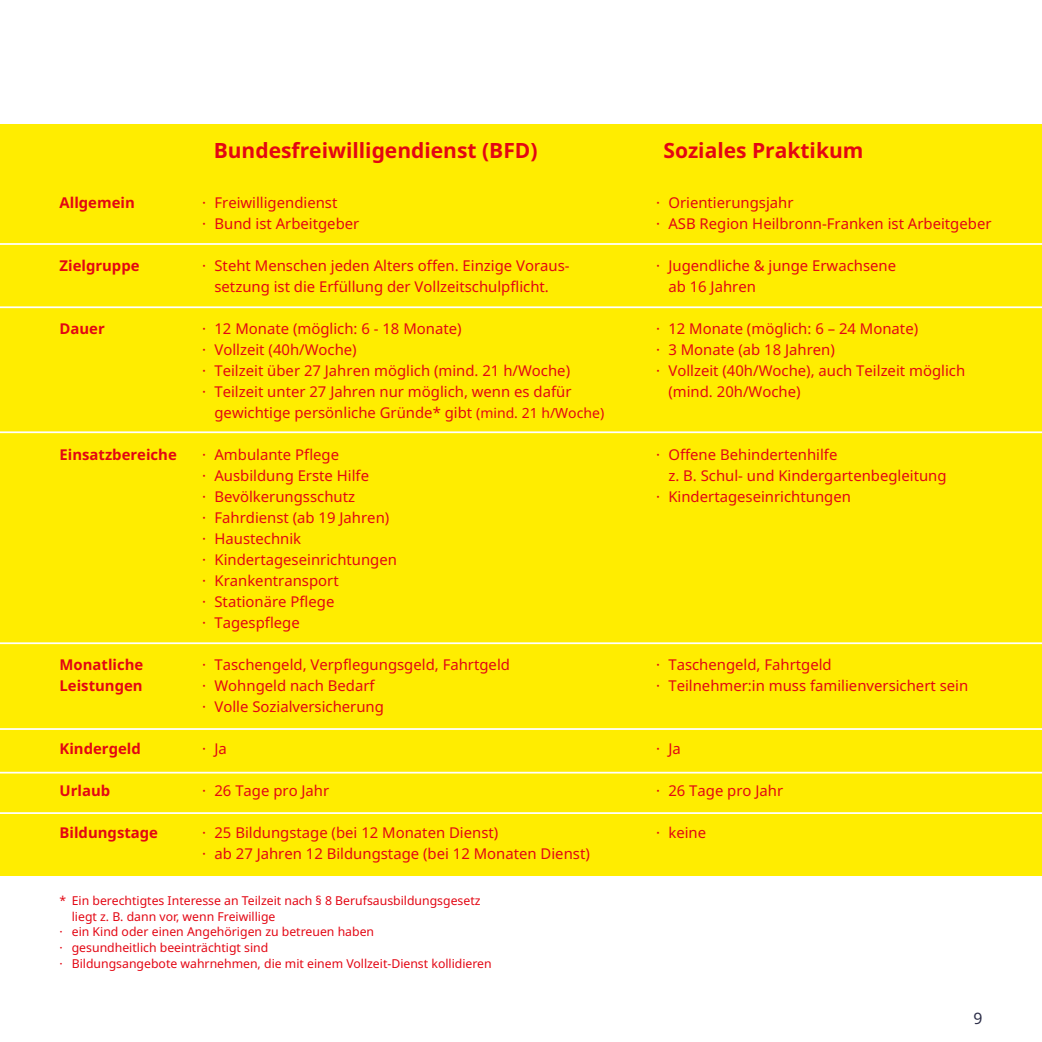
<style>
.page{position:relative;width:1042px;height:1042px;background:#fff}
.page>*{position:absolute;margin:0;border:0;box-sizing:border-box;transform-origin:0 0}
.t1{font:700 21px "Noto Sans";color:#e30613}
.t2{font:15.75px "Noto Sans";color:#2c2d48}
.t3{font:14.88px/21px "Noto Sans";color:#e30613}
.t4{font:700 14.88px/21px "Noto Sans";color:#e30613}
.t5{font:12.25px "Noto Sans";color:#e30613}
.s1{font-size:14px}
</style>
<div class="page">
<div style="left:0;top:124px;width:1042px;height:752px;background:#ffed00"></div>
<hr style="left:0;top:243px;width:1042px;height:2px;background:#fff">
<hr style="left:0;top:306px;width:1042px;height:2px;background:#fff">
<hr style="left:0;top:431px;width:1042px;height:2px;background:#fff">
<hr style="left:0;top:642px;width:1042px;height:2px;background:#fff">
<hr style="left:0;top:728px;width:1042px;height:2px;background:#fff">
<hr style="left:0;top:772px;width:1042px;height:1px;background:#fff">
<hr style="left:0;top:812px;width:1042px;height:2px;background:#fff">
<p class="t4" style="left:60px;top:192px;width:77px">Allgemein</p>
<p class="t4" style="left:60px;top:255px;width:82px">Zielgruppe</p>
<p class="t4" style="left:60px;top:318px;width:47px">Dauer</p>
<p class="t4" style="left:60px;top:444px;width:119px">Einsatzbereiche</p>
<p class="t4" style="left:60px;top:654px;width:85px">Monatliche<br>Leistungen</p>
<p class="t4" style="left:60px;top:738px;width:83px">Kindergeld</p>
<p class="t4" style="left:60px;top:781px;width:52px">Urlaub</p>
<p class="t4" style="left:60px;top:823px;width:100px">Bildungstage</p>
<h1 class="t1" style="left:214px;top:139px;width:325px">Bundesfreiwilligendienst (BFD)</h1>
<h1 class="t1" style="left:663px;top:139px;width:202px">Soziales Praktikum</h1>
<p class="t3" style="left:202px;top:193px;width:159px">· Freiwilligendienst<br>· Bund ist Arbeitgeber</p>
<p class="t3" style="left:202px;top:256px;width:369px;text-align:center">· Steht Menschen jeden Alters offen. Einzige Voraus&shy;setzung ist die Erfüllung der Vollzeitschulpflicht.</p>
<p class="t3" style="left:202px;top:319px;width:261px">· 12 Monate (möglich: 6 - 18 Monate)</p>
<p class="t3" style="left:202px;top:340px;width:156px">· Vollzeit (40h/Woche)</p>
<p class="t3" style="left:202px;top:361px;width:369px">· Teilzeit über 27 Jahren möglich (mind. 21 h/Woche)</p>
<p class="t3" style="left:202px;top:382px;width:371px">· Teilzeit unter 27 Jahren nur möglich, wenn es dafür</p>
<p class="t3" style="left:214px;top:403px;width:391px">gewichtige persönliche Gründe* gibt <span class="s1">(mind. 21 h/Woche)</span></p>
<p class="t3" style="left:202px;top:444px;width:196px">· Ambulante Pflege<br>· Ausbildung Erste Hilfe<br>· Bevölkerungsschutz<br>· Fahrdienst (ab 19 Jahren) · Haustechnik<br>· Kindertageseinrichtungen · Krankentransport<br>· Stationäre Pflege<br>· Tagespflege</p>
<p class="t3" style="left:202px;top:655px;width:309px">· Taschengeld, Verpflegungsgeld, Fahrtgeld · Wohngeld nach Bedarf<br>· Volle Sozialversicherung</p>
<p class="t3" style="left:202px;top:739px;width:26px">· Ja</p>
<p class="t3" style="left:202px;top:781px;width:129px">· 26 Tage pro Jahr</p>
<p class="t3" style="left:202px;top:823px;width:389px">· 25 Bildungstage (bei 12 Monaten Dienst)<br>· ab 27 Jahren 12 Bildungstage (bei 12 Monaten Dienst)</p>
<p class="t3" style="left:656px;top:193px;width:337px">· Orientierungsjahr<br>· ASB Region Heilbronn-Franken ist Arbeitgeber</p>
<p class="t3" style="left:668px;top:256px;width:229px;text-indent:-12px">· Jugendliche &amp; junge Erwachsene ab 16 Jahren</p>
<p class="t3" style="left:656px;top:319px;width:264px">· 12 Monate (möglich: 6 – 24 Monate)</p>
<p class="t3" style="left:656px;top:340px;width:180px">· 3 Monate (ab 18 Jahren)</p>
<p class="t3" style="left:656px;top:361px;width:310px">· Vollzeit (40h/Woche), auch Teilzeit möglich</p>
<p class="t3" style="left:668px;top:382px;width:134px">(mind. 20h/Woche)</p>
<p class="t3" style="left:656px;top:445px;width:183px">· Offene Behindertenhilfe</p>
<p class="t3" style="left:668px;top:466px;width:280px">z. B. Schul- und Kindergartenbegleitung</p>
<p class="t3" style="left:656px;top:487px;width:196px">· Kindertageseinrichtungen</p>
<p class="t3" style="left:656px;top:655px;width:314px">· Taschengeld, Fahrtgeld<br>· Teilnehmer:in muss familienversichert sein</p>
<p class="t3" style="left:656px;top:739px;width:26px">· Ja</p>
<p class="t3" style="left:656px;top:781px;width:129px">· 26 Tage pro Jahr</p>
<p class="t3" style="left:656px;top:823px;width:52px">· keine</p>
<p class="t5" style="left:60px;top:893px;width:422px">* Ein berechtigtes Interesse an Teilzeit nach § 8 Berufsausbildungsgesetz</p>
<p class="t5" style="left:72px;top:909px;width:205px">liegt z. B. dann vor, wenn Freiwillige</p>
<p class="t5" style="left:60px;top:925px;width:316px">· ein Kind oder einen Angehörigen zu betreuen haben</p>
<p class="t5" style="left:60px;top:940px;width:210px">· gesundheitlich beeinträchtigt sind</p>
<p class="t5" style="left:60px;top:956px;width:434px">· Bildungsangebote wahrnehmen, die mit einem Vollzeit-Dienst kollidieren</p>
<p class="t2" style="left:973px;top:1009px;width:11px">9</p>
</div>
